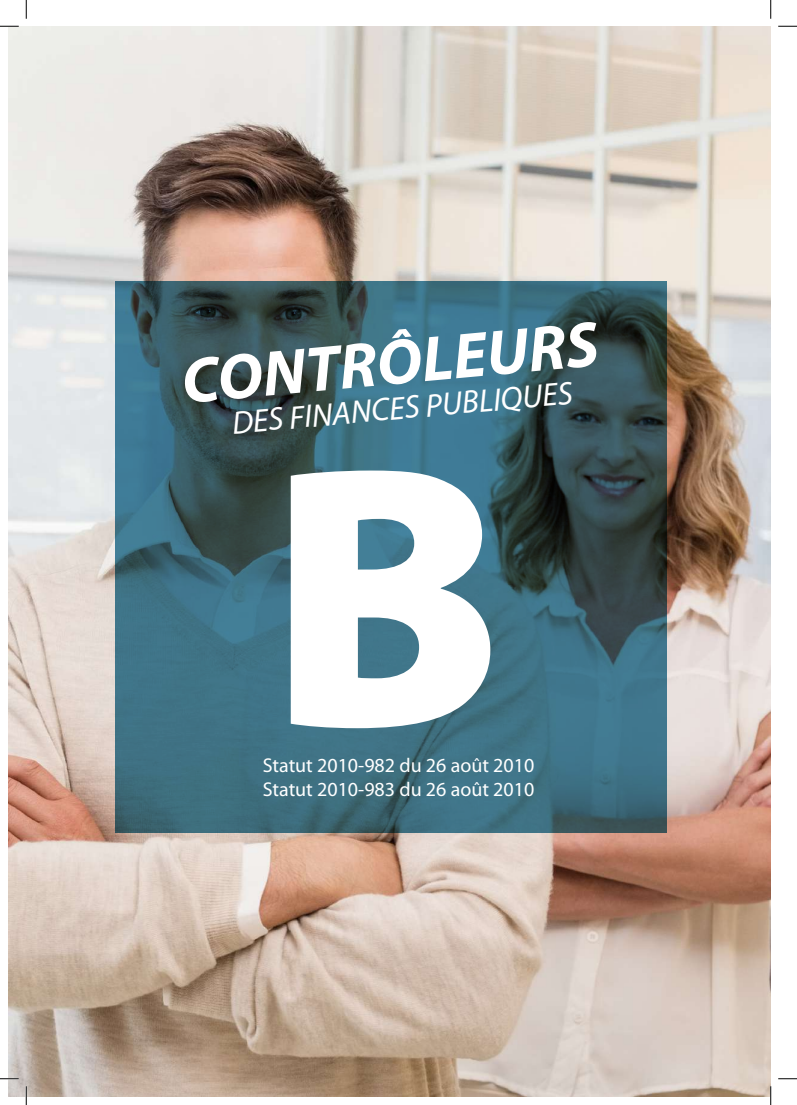
<style>
.page{position:relative;width:797px;height:1105px;background:#fff}
.page>*{position:absolute;margin:0;border:0;box-sizing:border-box;transform-origin:0 0}
.t1{font:900 375px "Myriad Pro";color:#fff}
.t2{font:italic 700 64.38px "Myriad Pro";color:#fff}
.t3{font:italic 32.5px "Myriad Pro";color:#fff}
.t4{font:20px/24px "Myriad Pro";color:#fff}
</style>
<div class="page">
<img style="left:9px;top:26px;width:761px;height:1070px">
<svg style="left:116px;top:281px;width:551px;height:551px;background:#3a6573"></svg>
<svg style="left:0;top:25px;width:19px;height:2px"></svg>
<svg style="left:778px;top:25px;width:19px;height:2px"></svg>
<svg style="left:0;top:1078px;width:19px;height:1px"></svg>
<svg style="left:778px;top:1078px;width:19px;height:1px"></svg>
<svg style="left:25px;top:0;width:2px;height:19px"></svg>
<svg style="left:25px;top:1086px;width:2px;height:19px"></svg>
<svg style="left:770px;top:0;width:1px;height:19px"></svg>
<svg style="left:770px;top:1086px;width:1px;height:19px"></svg>
<h2 class="t2" style="left:178px;top:339px;width:420px;rotate:-5deg">CONTRÔLEURS</h2>
<h3 class="t3" style="left:230px;top:403px;width:343px;rotate:-5deg">DES FINANCES PUBLIQUES</h3>
<h1 class="t1" style="left:267px;top:348px;width:238px">B</h1>
<p class="t4" style="left:263px;top:753px;width:273px">Statut 2010-982 du 26 août 2010<br>Statut 2010-983 du 26 août 2010</p>
</div>
